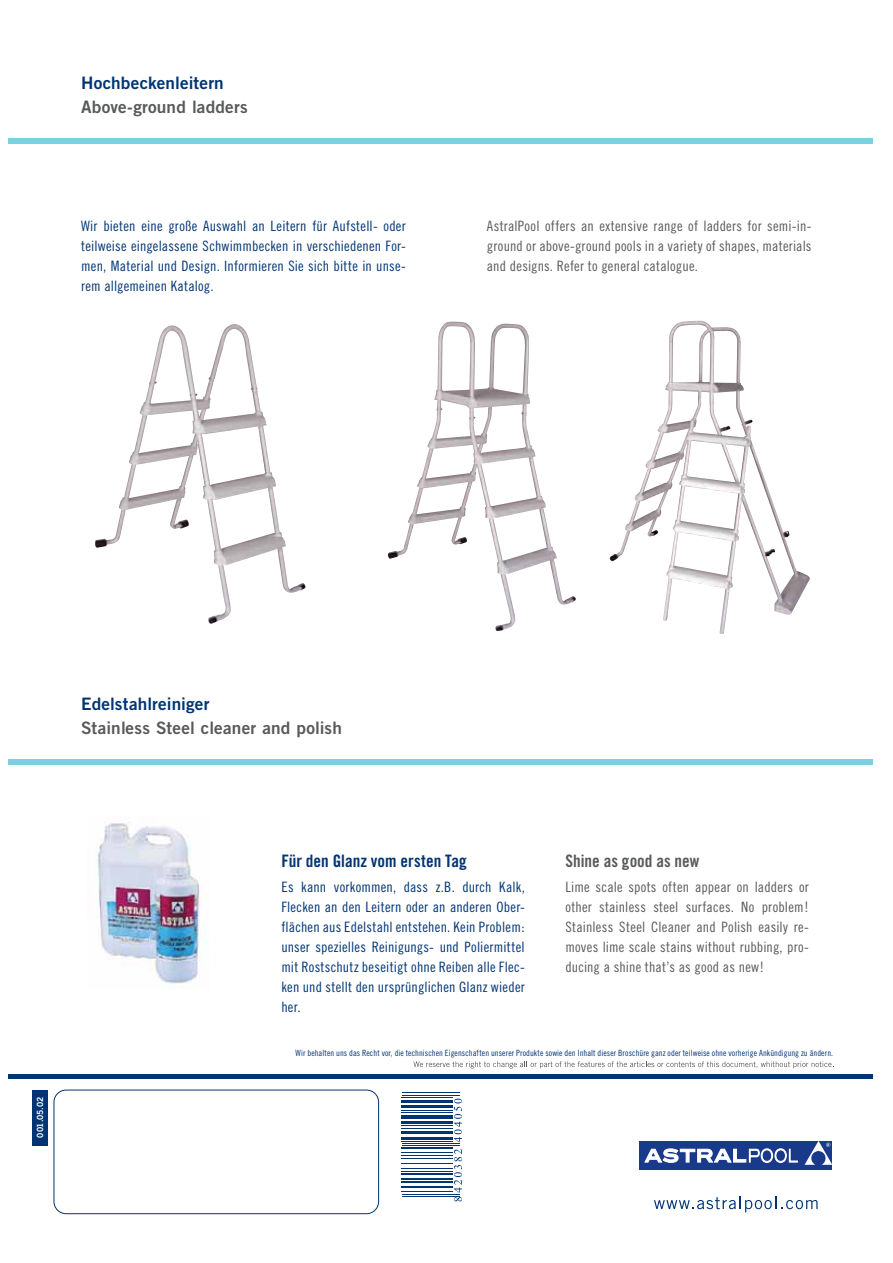
<style>
.page{position:relative;width:893px;height:1263px;background:#fff}
.page>*{position:absolute;margin:0;border:0;box-sizing:border-box;transform-origin:0 0}
.t1{font:17.1px "Trade Gothic Bold Two";letter-spacing:.01em;color:#58595b}
.t2{font:17.1px "Trade Gothic Bold Two";letter-spacing:.005em;color:#003473}
.t3{font:17.1px "Trade Gothic Bold Cond Twenty";color:#003473}
.t4{font:17.1px "Trade Gothic Bold Cond Twenty";color:#58595b}
.t5{font:14.25px/20.1px "Trade Gothic Cond Eighteen";letter-spacing:.015em;color:#003473;text-align:justify}
.t6{font:14.25px/20.1px "Trade Gothic Cond Eighteen";letter-spacing:.015em;color:#58595b;text-align:justify}
.t7{font:8.55px "Trade Gothic Cond Eighteen";letter-spacing:.015em;color:#003473}
.t8{font:8.55px "Trade Gothic Bold Two";color:#fff}
</style>
<div class="page">
<div style="left:54px;top:1090px;width:325px;height:124px;border:1px solid #003473;border-radius:12px"></div>
<div style="left:33px;top:1090px;width:15px;height:55px;background:#003473"></div>
<svg style="left:413px;top:1061px;width:421px;height:8px"></svg>
<div style="left:8px;top:1074px;width:864px;height:5px;background:#003473"></div>
<svg style="left:654px;top:1197px;width:163px;height:15px"></svg>
<div style="left:639px;top:1141px;width:165px;height:29px;background:#19398a"></div>
<div style="left:804px;top:1141px;width:28px;height:29px;background:#19398a"></div>
<svg style="left:804px;top:1141px;width:28px;height:24px"></svg>
<svg style="left:644px;top:1148px;width:154px;height:15px"></svg>
<img style="left:95px;top:325px;width:206px;height:299px">
<img style="left:387px;top:323px;width:189px;height:308px">
<img style="left:610px;top:321px;width:200px;height:313px">
<div style="left:8px;top:138px;width:864px;height:6px;background:#7ed0e0"></div>
<div style="left:8px;top:759px;width:864px;height:6px;background:#7ed0e0"></div>
<img style="left:97px;top:823px;width:111px;height:162px">
<hr style="left:402px;top:1196px;width:57px;height:1px;background:#003473">
<hr style="left:402px;top:1194px;width:57px;height:1px;background:#003473">
<hr style="left:402px;top:1191px;width:51px;height:1px;background:#003473">
<hr style="left:402px;top:1186px;width:51px;height:2px;background:#003473">
<hr style="left:402px;top:1182px;width:51px;height:1px;background:#003473">
<hr style="left:402px;top:1178px;width:51px;height:2px;background:#003473">
<hr style="left:402px;top:1173px;width:51px;height:2px;background:#003473">
<hr style="left:402px;top:1171px;width:51px;height:1px;background:#003473">
<hr style="left:402px;top:1168px;width:51px;height:1px;background:#003473">
<hr style="left:402px;top:1163px;width:51px;height:1px;background:#003473">
<hr style="left:402px;top:1158px;width:51px;height:1px;background:#003473">
<hr style="left:402px;top:1155px;width:51px;height:1px;background:#003473">
<hr style="left:402px;top:1152px;width:51px;height:1px;background:#003473">
<hr style="left:402px;top:1148px;width:51px;height:1px;background:#003473">
<hr style="left:402px;top:1145px;width:57px;height:1px;background:#003473">
<hr style="left:402px;top:1143px;width:57px;height:1px;background:#003473">
<hr style="left:402px;top:1141px;width:51px;height:1px;background:#003473">
<hr style="left:402px;top:1137px;width:51px;height:3px;background:#003473">
<hr style="left:402px;top:1131px;width:51px;height:3px;background:#003473">
<hr style="left:402px;top:1128px;width:51px;height:1px;background:#003473">
<hr style="left:402px;top:1126px;width:51px;height:1px;background:#003473">
<hr style="left:402px;top:1121px;width:51px;height:3px;background:#003473">
<hr style="left:402px;top:1116px;width:51px;height:3px;background:#003473">
<hr style="left:402px;top:1112px;width:51px;height:1px;background:#003473">
<hr style="left:402px;top:1110px;width:51px;height:1px;background:#003473">
<hr style="left:402px;top:1105px;width:51px;height:3px;background:#003473">
<hr style="left:402px;top:1100px;width:51px;height:3px;background:#003473">
<hr style="left:402px;top:1097px;width:51px;height:1px;background:#003473">
<hr style="left:402px;top:1095px;width:57px;height:1px;background:#003473">
<hr style="left:402px;top:1093px;width:57px;height:1px;background:#003473">
<svg style="left:454px;top:1149px;width:8px;height:52px"></svg>
<svg style="left:454px;top:1099px;width:8px;height:43px"></svg>
<p class="t2" style="left:81px;top:77px;width:144px">Hochbeckenleitern</p>
<p class="t1" style="left:81px;top:101px;width:168px">Above-ground ladders</p>
<p class="t5" style="left:81px;top:217px;width:326px">Wir bieten eine große Auswahl an Leitern für Aufstell- oder teilweise eingelassene Schwimmbecken in verschiedenen For&shy;men, Material und Design. Informieren Sie sich bitte in unse&shy;rem allgemeinen Katalog.</p>
<p class="t6" style="left:487px;top:217px;width:326px">AstralPool offers an extensive range of ladders for semi-in&shy;ground or above-ground pools in a variety of shapes, materials and designs. Refer to general catalogue.</p>
<p class="t2" style="left:81px;top:698px;width:130px">Edelstahlreiniger</p>
<p class="t1" style="left:81px;top:722px;width:262px">Stainless Steel cleaner and polish</p>
<p class="t8" style="left:37px;top:1138px;width:43px;rotate:-90deg">001.05.02</p>
<p class="t3" style="left:281px;top:855px;width:187px">Für den Glanz vom ersten Tag</p>
<p class="t5" style="left:281px;top:878px;width:245px">Es kann vorkommen, dass z.B. durch Kalk, Flecken an den Leitern oder an anderen Ober&shy;flächen aus Edelstahl entstehen. Kein Problem: unser spezielles Reinigungs- und Poliermittel mit Rostschutz beseitigt ohne Reiben alle Flec&shy;ken und stellt den ursprünglichen Glanz wieder her.</p>
<p class="t4" style="left:565px;top:855px;width:136px">Shine as good as new</p>
<p class="t6" style="left:565px;top:878px;width:245px">Lime scale spots often appear on ladders or other stainless steel surfaces. No problem!<br>Stainless Steel Cleaner and Polish easily re&shy;moves lime scale stains without rubbing, pro&shy;ducing a shine that’s as good as new!</p>
<p class="t7" style="left:296px;top:1050px;width:539px">Wir behalten uns das Recht vor, die technischen Eigenschaften unserer Produkte sowie den Inhalt dieser Broschüre ganz oder teilweise ohne vorherige Ankündigung zu ändern.</p>
</div>
